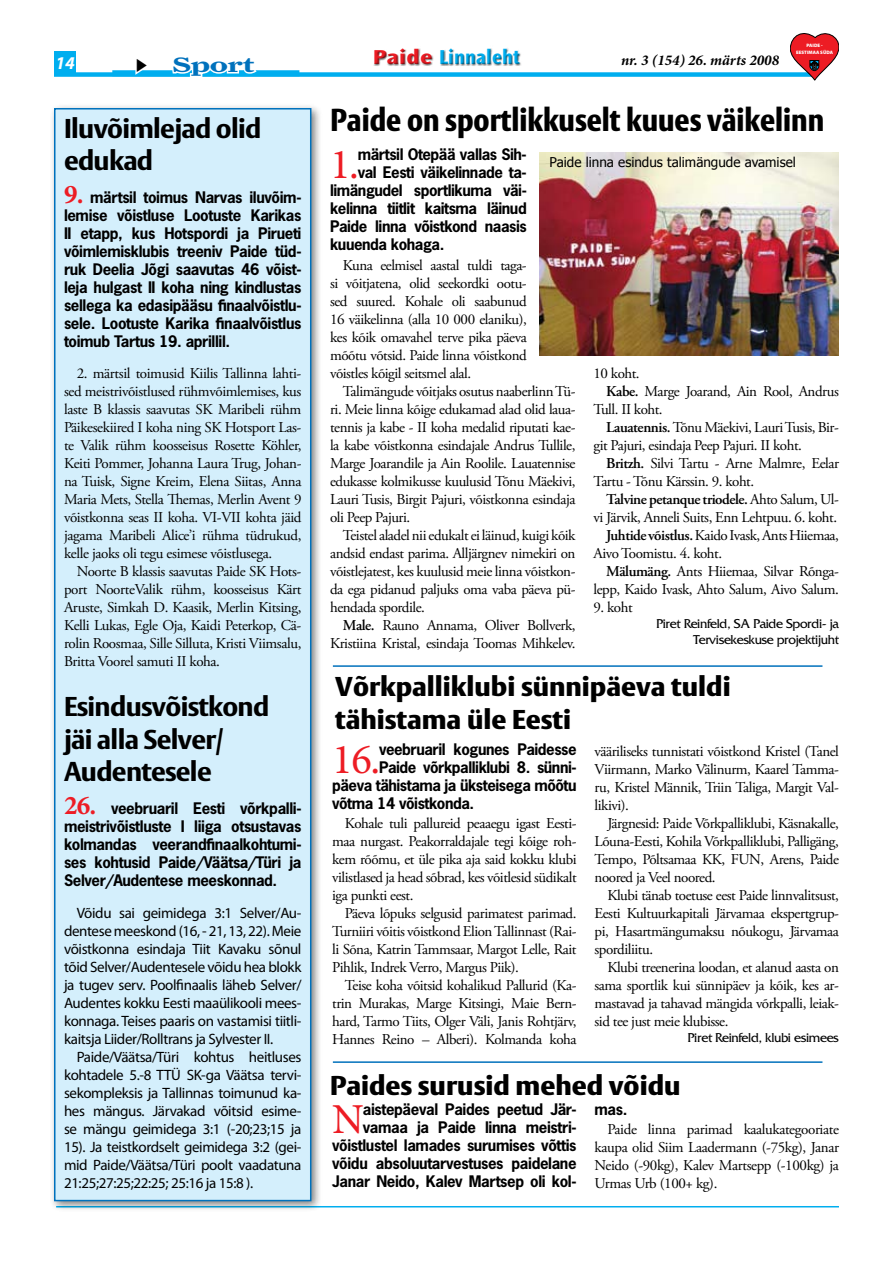
<style>
.page{position:relative;width:893px;height:1263px;background:#fff}
.page>*{position:absolute;margin:0;border:0;box-sizing:border-box;transform-origin:0 0}
.t1{font:42.75px "Minion Pro";color:#ed1c24}
.t2{font:900 31.5px "Vesta";color:#000;scale:.86 1}
.t3{font:900 27px/32.4px "Vesta";color:#000}
.t4{font:800 27px/32.4px "Vesta";letter-spacing:-.025em;color:#000}
.t5{font:800 21px "Ocean Sans Std";color:#00aeef;scale:.94 1}
.t6{font:700 21px "Farnham Display";color:#0071bc;scale:1.5 1}
.t7{font:italic 700 18px "Myriad Pro";color:#fff}
.t8{font:15px/18px "Adobe Garamond Pro";letter-spacing:-.03em;color:#000;text-align:justify}
.t9{font:700 15px/18px "News Gothic Std";letter-spacing:-.025em;color:#000;text-align:justify}
.t10{font:15px/18px "Myriad Pro";letter-spacing:-.025em;color:#000;text-align:justify}
.t11{font:600 15px "Adobe Garamond Pro";letter-spacing:-.03em;color:#000}
.t12{font:italic 700 15px "Minion Pro";color:#000}
.t13{font:13.5px/16.2px "Friz Quadrata Std";letter-spacing:-.03em;color:#000;text-align:right}
.t14{font:13.5px "Tahoma";color:#000}
.t15{font:900 4.8px/7.4px "Myriad Pro";color:#fff;text-align:center}
.s1{font-family:"Minion Pro";font-size:27px;color:#ed1c24}
.s2{color:#ed1c24}
.s3{font-weight:600}
.s4{font-weight:400}
</style>
<div class="page">
<hr style="left:56px;top:1206px;width:783px;height:1px;background:#00aeef">
<div style="left:45px;top:37px;width:802px;height:64px;background:#000;opacity:.75"></div>
<div style="left:54px;top:52px;width:21px;height:22px;background:#00aeef"></div>
<div style="left:112px;top:70px;width:187px;height:6px;background:#00aeef"></div>
<svg style="left:170px;top:54px;width:89px;height:25px"></svg>
<div style="left:49px;top:103px;width:289px;height:1127px;background:#000;opacity:.5"></div>
<div style="left:55px;top:109px;width:256px;height:1091px;background:#d4effc"></div>
<div style="left:54px;top:108px;width:257px;height:1093px;border:2px solid #0071bc"></div>
<hr style="left:333px;top:665px;width:489px;height:2px;background:#0071bc">
<hr style="left:333px;top:1061px;width:489px;height:2px;background:#0071bc">
<img style="left:539px;top:152px;width:300px;height:204px">
<svg style="left:790px;top:33px;width:49px;height:47px"></svg>
<svg style="left:133px;top:55px;width:19px;height:23px"></svg>
<p class="t7" style="left:56px;top:51px;width:21px">14</p>
<h3 class="t6" style="left:172px;top:52px;width:56px">Sport</h3>
<h3 class="t4" style="left:64px;top:113px;width:199px">Iluvõimlejad olid edukad</h3>
<p class="t9" style="left:64px;top:188px;width:239px"><span class="s1">9.</span> märtsil toimus Narvas iluvõim&shy;lemise võistluse Lootuste Karikas II etapp, kus Hotspordi ja Pirueti võimlemisklubis treeniv Paide tüd&shy;ruk Deelia Jõgi saavutas 46 võist&shy;leja hulgast II koha ning kindlustas sellega ka edasipääsu finaalvõistlu&shy;sele. Lootuste Karika finaalvõistlus toimub Tartus 19. aprillil.</p>
<p class="t8" style="left:64px;top:365px;width:239px;text-indent:13px">2. märtsil toimusid Kiilis Tallinna lahti&shy;sed meistrivõistlused rühmvõimlemises, kus laste B klassis saavutas SK Maribeli rühm Päikesekiired I koha ning SK Hotsport Las&shy;te Valik rühm koosseisus Rosette Köhler, Keiti Pommer, Johanna Laura Trug, Johan&shy;na Tuisk, Signe Kreim, Elena Siitas, Anna Maria Mets, Stella Themas, Merlin Avent 9 võistkonna seas II koha. VI-VII kohta jäid jagama Maribeli Alice’i rühma tüdrukud, kelle jaoks oli tegu esimese võistlusega.</p>
<p class="t8" style="left:64px;top:563px;width:239px;text-indent:13px">Noorte B klassis saavutas Paide SK Hots&shy;port NoorteValik rühm, koosseisus Kärt Aruste, Simkah D. Kaasik, Merlin Kitsing, Kelli Lukas, Egle Oja, Kaidi Peterkop, Cä&shy;rolin Roosmaa, Sille Silluta, Kristi Viimsalu, Britta Voorel samuti II koha.</p>
<h3 class="t4" style="left:64px;top:692px;width:207px">Esindusvõistkond jäi alla Selver/<br>Audentesele</h3>
<p class="t9" style="left:64px;top:799px;width:239px"><span class="s1">26.</span> veebruaril Eesti võrkpalli&shy;meistrivõistluste I liiga otsustavas kolmandas veerandfinaalkohtumi&shy;ses kohtusid Paide/Väätsa/Türi ja Selver/Audentese meeskonnad.</p>
<p class="t10" style="left:64px;top:904px;width:239px;text-indent:13px">Võidu sai geimidega 3:1 Selver/Au&shy;dentese meeskond (16, - 21, 13, 22). Meie võistkonna esindaja Tiit Kavaku sõnul tõid Selver/Audentesele võidu hea blokk ja tugev serv. Poolfinaalis läheb Selver/ Audentes kokku Eesti maaülikooli mees&shy;konnaga. Teises paaris on vastamisi tiitli&shy;kaitsja Liider/Rolltrans ja Sylvester II.</p>
<p class="t10" style="left:64px;top:1048px;width:239px;text-indent:13px">Paide/Väätsa/Türi kohtus heitluses kohtadele 5.-8 TTÜ SK-ga Väätsa tervi&shy;sekompleksis ja Tallinnas toimunud ka&shy;hes mängus. Järvakad võitsid esime&shy;se mängu geimidega 3:1 (-20;23;15 ja 15). Ja teistkordselt geimidega 3:2 (gei&shy;mid Paide/Väätsa/Türi poolt vaadatuna 21:25;27:25;22:25; 25:16 ja 15:8 ).</p>
<h3 class="t5" style="left:373px;top:45px;width:158px"><span class="s2">Paide</span> Linnaleht</h3>
<p class="t12" style="left:621px;top:50px;width:160px">nr. 3 (154) 26. märts 2008</p>
<p class="t15" style="left:796px;top:42px;width:38px">PAIDE -<br>EESTIMAA SÜDA</p>
<h2 class="t2" style="left:331px;top:101px;width:575px">Paide on sportlikkuselt kuues väikelinn</h2>
<h1 class="t1" style="left:330px;top:136px;width:30px">1.</h1>
<p class="t9" style="left:358px;top:145px;width:171px">märtsil Otepää vallas Sih-</p>
<p class="t14" style="left:550px;top:153px;width:248px">Paide linna esindus talimängude avamisel</p>
<p class="t9" style="left:358px;top:163px;width:171px">val Eesti väikelinnade ta-</p>
<p class="t9" style="left:330px;top:181px;width:198px">limängudel sportlikuma väi-</p>
<p class="t9" style="left:330px;top:199px;width:198px">kelinna tiitlit kaitsma läinud</p>
<p class="t9" style="left:330px;top:217px;width:198px">Paide linna võistkond naasis</p>
<p class="t9" style="left:330px;top:235px;width:116px">kuuenda kohaga.</p>
<p class="t8" style="left:330px;top:257px;width:198px;text-indent:13px">Kuna eelmisel aastal tuldi taga&shy;si võitjatena, olid seekordki ootu&shy;sed suured. Kohale oli saabunud 16 väikelinna (alla 10 000 elaniku), kes kõik omavahel terve pika päeva mõõtu võtsid. Paide linna võistkond võistles kõigil seitsmel alal.</p>
<p class="t8" style="left:330px;top:383px;width:247px;text-indent:13px">Talimängude võitjaks osutus naaberlinn Tü&shy;ri. Meie linna kõige edukamad alad olid laua&shy;tennis ja kabe - II koha medalid riputati kae&shy;la kabe võistkonna esindajale Andrus Tullile, Marge Joarandile ja Ain Roolile. Lauatennise edukasse kolmikusse kuulusid Tõnu Mäekivi, Lauri Tusis, Birgit Pajuri, võistkonna esindaja oli Peep Pajuri.</p>
<p class="t8" style="left:330px;top:527px;width:247px;text-indent:13px">Teistel aladel nii edukalt ei läinud, kuigi kõik andsid endast parima. Alljärgnev nimekiri on võistlejatest, kes kuulusid meie linna võistkon&shy;da ega pidanud paljuks oma vaba päeva pü&shy;hendada spordile.</p>
<p class="t8" style="left:330px;top:617px;width:247px;text-align:right"><span class="s3">Male.</span> Rauno Annama, Oliver Bollverk,<br>Kristiina Kristal, esindaja Toomas Mihkelev.</p>
<p class="t8" style="left:593px;top:365px;width:48px">10 koht.</p>
<p class="t8" style="left:606px;top:383px;width:234px"><span class="s3">Kabe.</span> Marge Joarand, Ain Rool, Andrus</p>
<p class="t8" style="left:593px;top:401px;width:71px">Tull. II koht.</p>
<p class="t8" style="left:606px;top:419px;width:234px"><span class="s3">Lauatennis.</span> Tõnu Mäekivi, Lauri Tusis, Bir-</p>
<p class="t8" style="left:593px;top:437px;width:210px">git Pajuri, esindaja Peep Pajuri. II koht.</p>
<p class="t8" style="left:606px;top:455px;width:234px"><span class="s3">Britzh.</span> Silvi Tartu - Arne Malmre, Eelar</p>
<p class="t8" style="left:593px;top:473px;width:162px">Tartu - Tõnu Kärssin. 9. koht.</p>
<p class="t11" style="left:606px;top:491px;width:234px">Talvine petanque triodele. <span class="s4">Ahto Salum, Ul-</span></p>
<p class="t8" style="left:593px;top:509px;width:245px">vi Järvik, Anneli Suits, Enn Lehtpuu. 6. koht.</p>
<p class="t8" style="left:606px;top:527px;width:234px"><span class="s3">Juhtide võistlus.</span> Kaido Ivask, Ants Hiiemaa,</p>
<p class="t8" style="left:593px;top:545px;width:130px">Aivo Toomistu. 4. koht.</p>
<p class="t8" style="left:606px;top:563px;width:234px"><span class="s3">Mälumäng.</span> Ants Hiiemaa, Silvar Rõnga-</p>
<p class="t8" style="left:593px;top:581px;width:247px">lepp, Kaido Ivask, Ahto Salum, Aivo Salum.</p>
<p class="t8" style="left:593px;top:599px;width:41px">9. koht</p>
<p class="t13" style="left:656px;top:616px;width:184px">Piret Reinfeld, SA Paide Spordi- ja<br>Tervisekeskuse projektijuht</p>
<h3 class="t3" style="left:335px;top:672px;width:397px">Võrkpalliklubi sünnipäeva tuldi tähistama üle Eesti</h3>
<h1 class="t1" style="left:332px;top:731px;width:50px">16.</h1>
<p class="t9" style="left:379px;top:740px;width:199px">veebruaril kogunes Paidesse</p>
<p class="t9" style="left:379px;top:758px;width:199px">Paide võrkpalliklubi 8. sünni-</p>
<p class="t9" style="left:332px;top:776px;width:246px">päeva tähistama ja üksteisega mõõtu</p>
<p class="t9" style="left:332px;top:794px;width:144px">võtma 14 võistkonda.</p>
<p class="t8" style="left:332px;top:815px;width:246px;text-indent:13px">Kohale tuli pallureid peaaegu igast Eesti&shy;maa nurgast. Peakorraldajale tegi kõige roh&shy;kem rõõmu, et üle pika aja said kokku klubi vilistlased ja head sõbrad, kes võitlesid südikalt iga punkti eest.</p>
<p class="t8" style="left:332px;top:905px;width:246px;text-indent:13px">Päeva lõpuks selgusid parimatest parimad.<br>Turniiri võitis võistkond Elion Tallinnast (Rai&shy;li Sõna, Katrin Tammsaar, Margot Lelle, Rait Pihlik, Indrek Verro, Margus Piik).</p>
<p class="t8" style="left:332px;top:977px;width:246px;text-indent:13px">Teise koha võitsid kohalikud Pallurid (Ka&shy;trin Murakas, Marge Kitsingi, Maie Bern&shy;hard, Tarmo Tiits, Olger Väli, Janis Rohtjärv, Hannes Reino – Alberi). Kolmanda koha</p>
<p class="t8" style="left:595px;top:743px;width:246px">vääriliseks tunnistati võistkond Kristel (Tanel Viirmann, Marko Välinurm, Kaarel Tamma&shy;ru, Kristel Männik, Triin Taliga, Margit Val&shy;likivi).</p>
<p class="t8" style="left:595px;top:815px;width:246px;text-indent:13px">Järgnesid: Paide Võrkpalliklubi, Käsnakalle, Lõuna-Eesti, Kohila Võrkpalliklubi, Palligäng, Tempo, Põltsamaa KK, FUN, Arens, Paide noored ja Veel noored.</p>
<p class="t8" style="left:595px;top:887px;width:246px;text-indent:13px">Klubi tänab toetuse eest Paide linnvalitsust, Eesti Kultuurkapitali Järvamaa ekspertgrup&shy;pi, Hasartmängumaksu nõukogu, Järvamaa spordiliitu.</p>
<p class="t8" style="left:595px;top:959px;width:246px;text-indent:13px">Klubi treenerina loodan, et alanud aasta on sama sportlik kui sünnipäev ja kõik, kes ar&shy;mastavad ja tahavad mängida võrkpalli, leiak&shy;sid tee just meie klubisse.</p>
<p class="t13" style="left:688px;top:1030px;width:153px">Piret Reinfeld, klubi esimees</p>
<h3 class="t3" style="left:330px;top:1071px;width:352px">Paides surusid mehed võidu</h3>
<p class="t9" style="left:332px;top:1100px;width:246px;text-align:right">aistepäeval Paides peetud Jär&shy;vamaa ja Paide linna meistri&shy;võistlustel lamades surumises võttis võidu absoluutarvestuses paidelane Janar Neido, Kalev Martsep oli kol-</p>
<p class="t9" style="left:595px;top:1100px;width:34px">mas.</p>
<h1 class="t1" style="left:332px;top:1091px;width:33px">N</h1>
<p class="t8" style="left:595px;top:1121px;width:246px;text-indent:13px">Paide linna parimad kaalukategooriate kaupa olid Siim Laadermann (-75kg), Janar Neido (-90kg), Kalev Martsepp (-100kg) ja Urmas Urb (100+ kg).</p>
</div>
